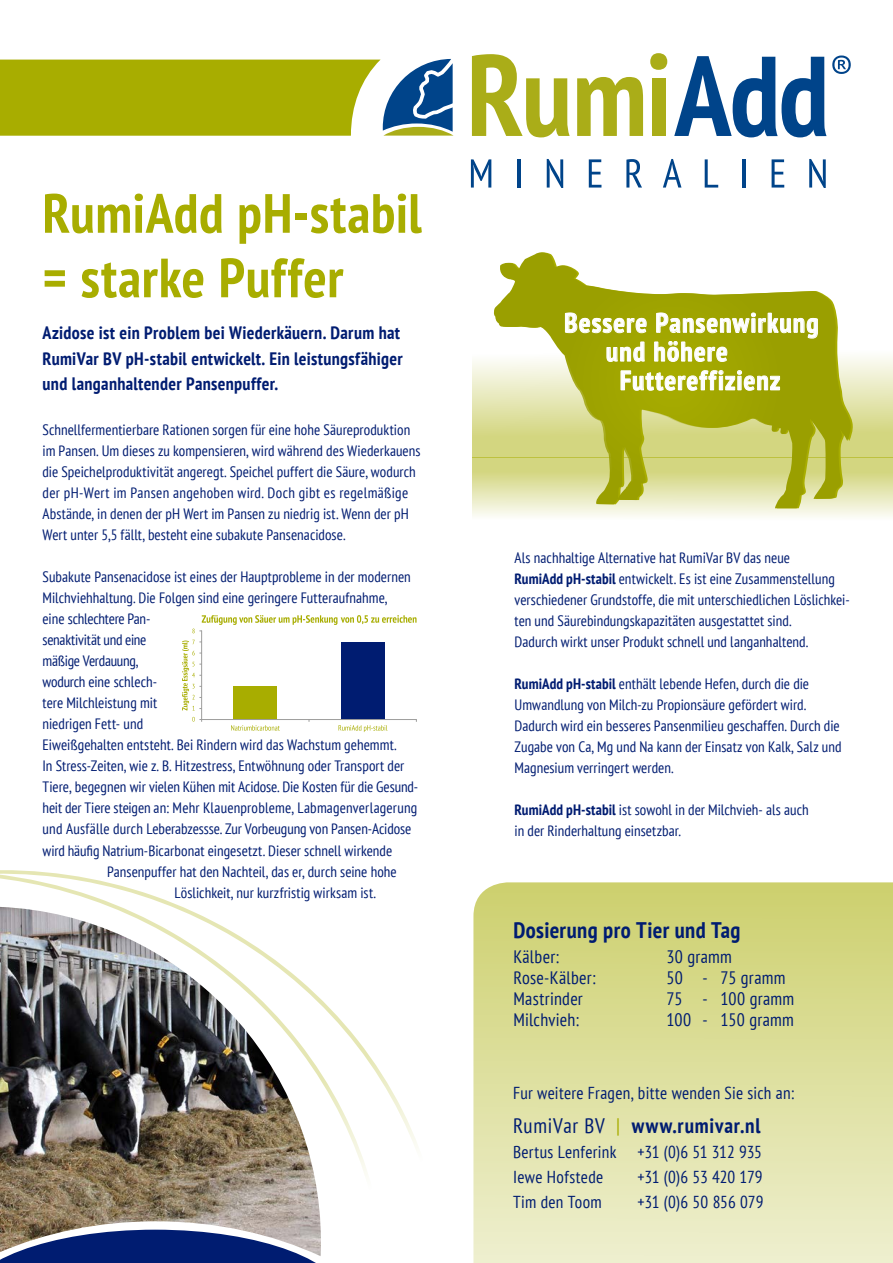
<style>
.page{position:relative;width:893px;height:1263px;background:#fff}
.page>*{position:absolute;margin:0;border:0;box-sizing:border-box;transform-origin:0 0}
.t1{font:700 condensed 55.2px/64.5px "PT Sans";letter-spacing:.01em;color:#a8ad00}
.t2{font:700 condensed 27.3px "PT Sans";letter-spacing:.045em;color:#fff}
.t3{font:700 condensed 22.5px "PT Sans";letter-spacing:.015em;color:#001c71}
.t4{font:700 condensed 21px "PT Sans";letter-spacing:.045em;color:#001c71}
.t5{font:700 condensed 18px/25.5px "PT Sans";letter-spacing:.02em;color:#001c71}
.t6{font:condensed 18px "PT Sans";letter-spacing:.015em;color:#001c71}
.t7{font:condensed 17.25px/24.9px "PT Sans";letter-spacing:.015em;color:#001c71}
.t8{font:condensed 17.25px "PT Sans";letter-spacing:-.015em;color:#001c71}
.t9{font:condensed 15px/21px "PT Sans";letter-spacing:.005em;color:#001c71}
.t10{font:condensed 15px "PT Sans";letter-spacing:-.015em;color:#001c71}
.t11{font:condensed 15px "PT Sans";letter-spacing:-.02em;color:#001c71}
.s1{font-weight:700}
.s2{font-weight:400}
.s3{font-weight:400;color:#a8ad00}
</style>
<div class="page">
<svg style="left:472px;top:356px;width:421px;height:101px;background:#e2e4ae"></svg>
<svg style="left:472px;top:457px;width:421px;height:60px"></svg>
<svg style="left:473px;top:882px;width:420px;height:381px;background:#dee0a0"></svg>
<svg style="left:0;top:870px;width:418px;height:305px"></svg>
<img style="left:0;top:907px;width:321px;height:323px">
<svg style="left:493px;top:252px;width:359px;height:256px"></svg>
<svg style="left:565px;top:313px;width:81px;height:20px;background:#b6b943"></svg>
<svg style="left:607px;top:342px;width:38px;height:20px"></svg>
<svg style="left:654px;top:313px;width:164px;height:49px;background:#adb129"></svg>
<svg style="left:621px;top:370px;width:159px;height:21px;background:#b9bd41"></svg>
<div style="left:234px;top:686px;width:43px;height:33px;background:#a8ad00"></div>
<div style="left:341px;top:642px;width:43px;height:77px;background:#001c71"></div>
<hr style="left:201px;top:630px;width:1px;height:92px;background:#9d9d9c">
<hr style="left:199px;top:719px;width:218px;height:1px;background:#9d9d9c">
<svg style="left:192px;top:717px;width:3px;height:5px"></svg>
<svg style="left:182px;top:640px;width:20px;height:70px"></svg>
<svg style="left:231px;top:725px;width:49px;height:6px"></svg>
<svg style="left:338px;top:725px;width:49px;height:7px"></svg>
<svg style="left:192px;top:615px;width:225px;height:18px"></svg>
<svg style="left:650px;top:53px;width:17px;height:17px"></svg>
<div style="left:652px;top:78px;width:13px;height:58px;background:#aaad18"></div>
<svg style="left:577px;top:77px;width:66px;height:59px"></svg>
<svg style="left:472px;top:54px;width:98px;height:83px"></svg>
<svg style="left:674px;top:56px;width:152px;height:81px"></svg>
<svg style="left:0;top:59px;width:453px;height:77px;background:#a1ac29"></svg>
<svg style="left:832px;top:55px;width:19px;height:19px"></svg>
<svg style="left:471px;top:159px;width:20px;height:29px"></svg>
<hr style="left:518px;top:159px;width:3px;height:29px;background:#00448a">
<svg style="left:547px;top:159px;width:16px;height:29px"></svg>
<svg style="left:589px;top:159px;width:12px;height:29px"></svg>
<svg style="left:626px;top:159px;width:16px;height:29px"></svg>
<svg style="left:663px;top:159px;width:18px;height:29px"></svg>
<svg style="left:705px;top:159px;width:13px;height:29px"></svg>
<hr style="left:742px;top:159px;width:3px;height:29px;background:#00448a">
<svg style="left:772px;top:159px;width:12px;height:29px"></svg>
<svg style="left:809px;top:159px;width:17px;height:29px"></svg>
<svg style="left:0;top:1230px;width:321px;height:33px;background:#3b4d87"></svg>
<h1 class="t1" style="left:43px;top:180px;width:381px">RumiAdd pH-stabil = starke Puffer</h1>
<p class="t5" style="left:43px;top:320px;width:362px">Azidose ist ein Problem bei Wiederkäuern. Darum hat<br>RumiVar BV pH-stabil entwickelt. Ein leistungsfähiger und langanhaltender Pansenpuffer.</p>
<p class="t9" style="left:43px;top:419px;width:380px">Schnellfermentierbare Rationen sorgen für eine hohe Säureproduktion im Pansen. Um dieses zu kompensieren, wird während des Wiederkauens die Speichelproduktivität angeregt. Speichel puffert die Säure, wodurch der pH-Wert im Pansen angehoben wird. Doch gibt es regelmäßige Abstände, in denen der pH Wert im Pansen zu niedrig ist. Wenn der pH Wert unter 5,5 fällt, besteht eine subakute Pansenacidose.</p>
<p class="t9" style="left:43px;top:566px;width:370px">Subakute Pansenacidose ist eines der Hauptprobleme in der modernen</p>
<p class="t9" style="left:43px;top:587px;width:346px">Milchviehhaltung. Die Folgen sind eine geringere Futteraufnahme,</p>
<p class="t10" style="left:43px;top:609px;width:109px">eine schlechtere Pan-</p>
<p class="t10" style="left:43px;top:630px;width:105px">senaktivität und eine</p>
<p class="t11" style="left:43px;top:651px;width:97px">mäßige Verdauung,</p>
<p class="t9" style="left:43px;top:671px;width:116px">wodurch eine schlech-</p>
<p class="t9" style="left:43px;top:692px;width:116px">tere Milchleistung mit</p>
<p class="t9" style="left:43px;top:713px;width:102px">niedrigen Fett- und</p>
<p class="t9" style="left:43px;top:734px;width:355px">Eiweißgehalten entsteht. Bei Rindern wird das Wachstum gehemmt.</p>
<p class="t9" style="left:43px;top:755px;width:363px">In Stress-Zeiten, wie z. B. Hitzestress, Entwöhnung oder Transport der</p>
<p class="t9" style="left:43px;top:776px;width:377px">Tiere, begegnen wir vielen Kühen mit Acidose. Die Kosten für die Gesund-</p>
<p class="t9" style="left:43px;top:797px;width:376px">heit der Tiere steigen an: Mehr Klauenprobleme, Labmagenverlagerung</p>
<p class="t9" style="left:43px;top:818px;width:370px">und Ausfälle durch Leberabzessse. Zur Vorbeugung von Pansen-Acidose</p>
<p class="t9" style="left:43px;top:839px;width:351px">wird häufig Natrium-Bicarbonat eingesetzt. Dieser schnell wirkende</p>
<p class="t9" style="left:107px;top:860px;width:291px">Pansenpuffer hat den Nachteil, das er, durch seine hohe</p>
<p class="t9" style="left:175px;top:881px;width:203px">Löslichkeit, nur kurzfristig wirksam ist.</p>
<h2 class="t2" style="left:564px;top:305px;width:256px">Bessere Pansenwirkung</h2>
<h2 class="t2" style="left:606px;top:333px;width:123px">und höhere</h2>
<h2 class="t2" style="left:620px;top:362px;width:162px">Futtereffizienz</h2>
<p class="t9" style="left:514px;top:546px;width:337px">Als nachhaltige Alternative hat RumiVar BV das neue<br><span class="s1">RumiAdd pH-stabil</span> entwickelt. Es ist eine Zusammenstellung verschiedener Grundstoffe, die mit unterschiedlichen Löslichkei&shy;ten und Säurebindungskapazitäten ausgestattet sind.<br>Dadurch wirkt unser Produkt schnell und langanhaltend.</p>
<p class="t9" style="left:514px;top:672px;width:329px"><span class="s1">RumiAdd pH-stabil</span> enthält lebende Hefen, durch die die Umwandlung von Milch-zu Propionsäure gefördert wird.<br>Dadurch wird ein besseres Pansenmilieu geschaffen. Durch die Zugabe von Ca, Mg und Na kann der Einsatz von Kalk, Salz und Magnesium verringert werden.</p>
<p class="t9" style="left:514px;top:798px;width:296px"><span class="s1">RumiAdd pH-stabil</span> ist sowohl in der Milchvieh- als auch in der Rinderhaltung einsetzbar.</p>
<h3 class="t3" style="left:513px;top:915px;width:228px">Dosierung pro Tier und Tag</h3>
<p class="t6" style="left:513px;top:945px;width:47px">Kälber:</p>
<p class="t6" style="left:666px;top:945px;width:67px">30 gramm</p>
<p class="t6" style="left:513px;top:966px;width:84px">Rose-Kälber:</p>
<p class="t6" style="left:666px;top:966px;width:121px">50 - 75 gramm</p>
<p class="t6" style="left:513px;top:987px;width:71px">Mastrinder</p>
<p class="t6" style="left:666px;top:987px;width:129px">75 - 100 gramm</p>
<p class="t6" style="left:513px;top:1008px;width:67px">Milchvieh:</p>
<p class="t6" style="left:666px;top:1008px;width:129px">100 - 150 gramm</p>
<p class="t7" style="left:513px;top:1080px;width:282px">Fur weitere Fragen, bitte wenden Sie sich an:</p>
<h3 class="t4" style="left:513px;top:1112px;width:249px"><span class="s2">RumiVar BV</span> <span class="s3">|</span> www.rumivar.nl</h3>
<p class="t7" style="left:513px;top:1139px;width:250px">Bertus Lenferink +31 (0)6 51 312 935<br>Iewe Hofstede</p>
<p class="t8" style="left:638px;top:1166px;width:127px">+31 (0)6 53 420 179</p>
<p class="t7" style="left:513px;top:1189px;width:90px">Tim den Toom</p>
<p class="t7" style="left:638px;top:1189px;width:127px">+31 (0)6 50 856 079</p>
</div>
